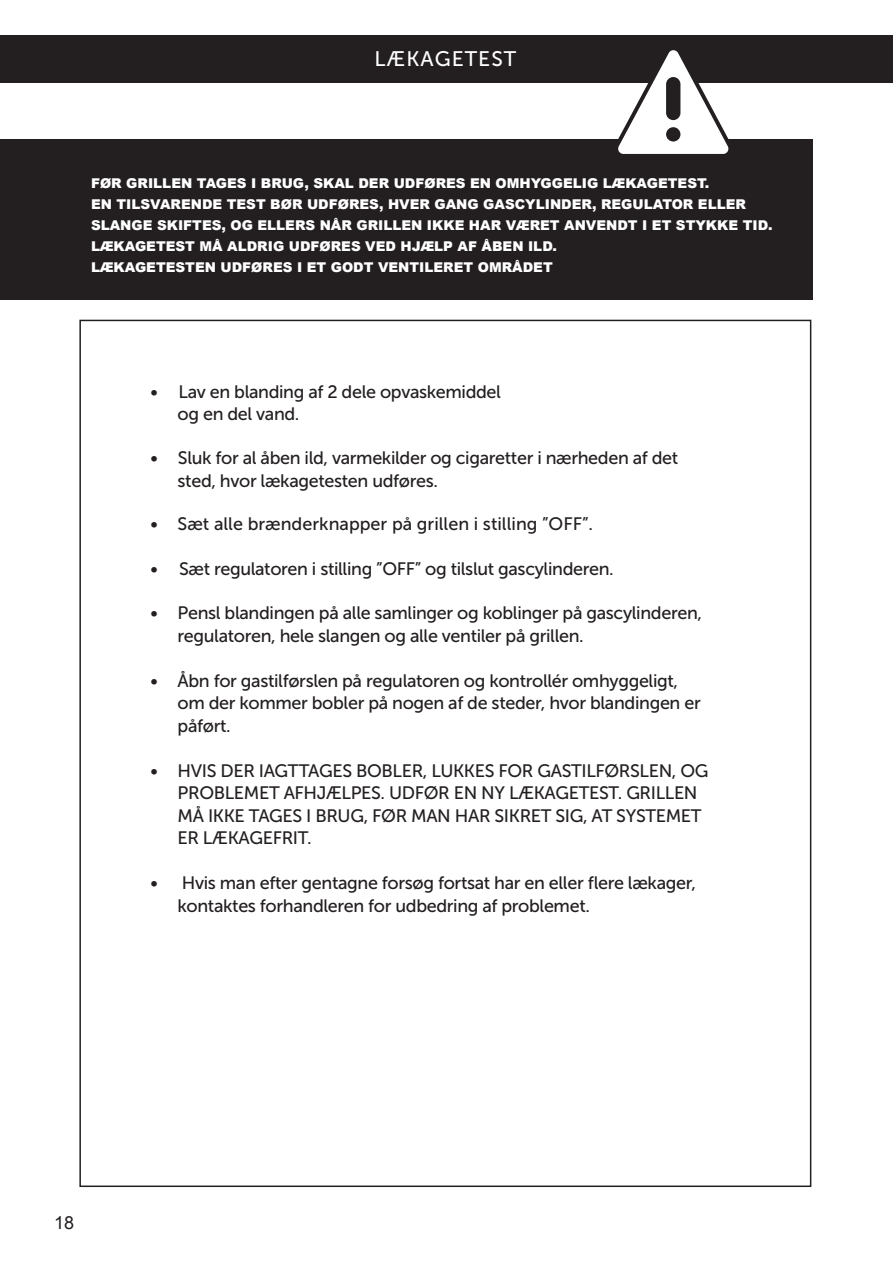
<style>
.page{position:relative;width:893px;height:1263px;background:#fff}
.page>*{position:absolute;margin:0;border:0;box-sizing:border-box;transform-origin:0 0}
.t1{font:21px "Museo Sans 500";letter-spacing:.05em;color:#fff}
.t2{font:18px/22.5px "Museo Sans 500";letter-spacing:-.02em;color:#231f20}
.t3{font:18px "Museo Sans 500";color:#231f20}
.t4{font:18px "Arial";color:#231f20}
.t5{font:900 13.5px/21px "Arial";color:#fff}
</style>
<div class="page">
<div style="left:0;top:139px;width:812px;height:161px;background:#231f20"></div>
<div style="left:0;top:35px;width:893px;height:47px;background:#231f20"></div>
<svg style="left:610px;top:50px;width:126px;height:104px"></svg>
<p class="t1" style="left:374px;top:47px;width:143px">LÆKAGETEST</p>
<p class="t5" style="left:91px;top:173px;width:683px">FØR GRILLEN TAGES I BRUG, SKAL DER UDFØRES EN OMHYGGELIG LÆKAGETEST.<br>EN TILSVARENDE TEST BØR UDFØRES, HVER GANG GASCYLINDER, REGULATOR ELLER<br>SLANGE SKIFTES, OG ELLERS NÅR GRILLEN IKKE HAR VÆRET ANVENDT I ET STYKKE TID.</p>
<p class="t5" style="left:91px;top:236px;width:468px">LÆKAGETEST MÅ ALDRIG UDFØRES VED HJÆLP AF ÅBEN ILD.</p>
<p class="t5" style="left:91px;top:257px;width:463px">LÆKAGETESTEN UDFØRES I ET GODT VENTILERET OMRÅDET</p>
<p class="t2" style="left:178px;top:380px;width:325px;text-indent:-27px">• Lav en blanding af 2 dele opvaskemiddel og en del vand.</p>
<p class="t2" style="left:178px;top:447px;width:502px;text-indent:-27px">• Sluk for al åben ild, varmekilder og cigaretter i nærheden af det sted, hvor lækagetesten udføres.</p>
<p class="t3" style="left:151px;top:514px;width:444px">• Sæt alle brænderknapper på grillen i stilling ”OFF”.</p>
<p class="t2" style="left:151px;top:558px;width:465px">• Sæt regulatoren i stilling ”OFF” og tilslut gascylinderen.</p>
<p class="t2" style="left:178px;top:602px;width:526px;text-indent:-27px">• Pensl blandingen på alle samlinger og koblinger på gascylinderen, regulatoren, hele slangen og alle ventiler på grillen.</p>
<p class="t2" style="left:178px;top:669px;width:525px;text-indent:-27px">• Åbn for gastilførslen på regulatoren og kontrollér omhyggeligt, om der kommer bobler på nogen af de steder, hvor blandingen er påført.</p>
<p class="t2" style="left:178px;top:759px;width:532px;text-indent:-27px">• HVIS DER IAGTTAGES BOBLER, LUKKES FOR GASTILFØRSLEN, OG PROBLEMET AFHJÆLPES. UDFØR EN NY LÆKAGETEST. GRILLEN MÅ IKKE TAGES I BRUG, FØR MAN HAR SIKRET SIG, AT SYSTEMET ER LÆKAGEFRIT.</p>
<p class="t2" style="left:178px;top:872px;width:520px;text-indent:-27px">• Hvis man efter gentagne forsøg fortsat har en eller flere lækager, kontaktes forhandleren for udbedring af problemet.</p>
<p class="t4" style="left:54px;top:1211px;width:22px">18</p>
</div>
